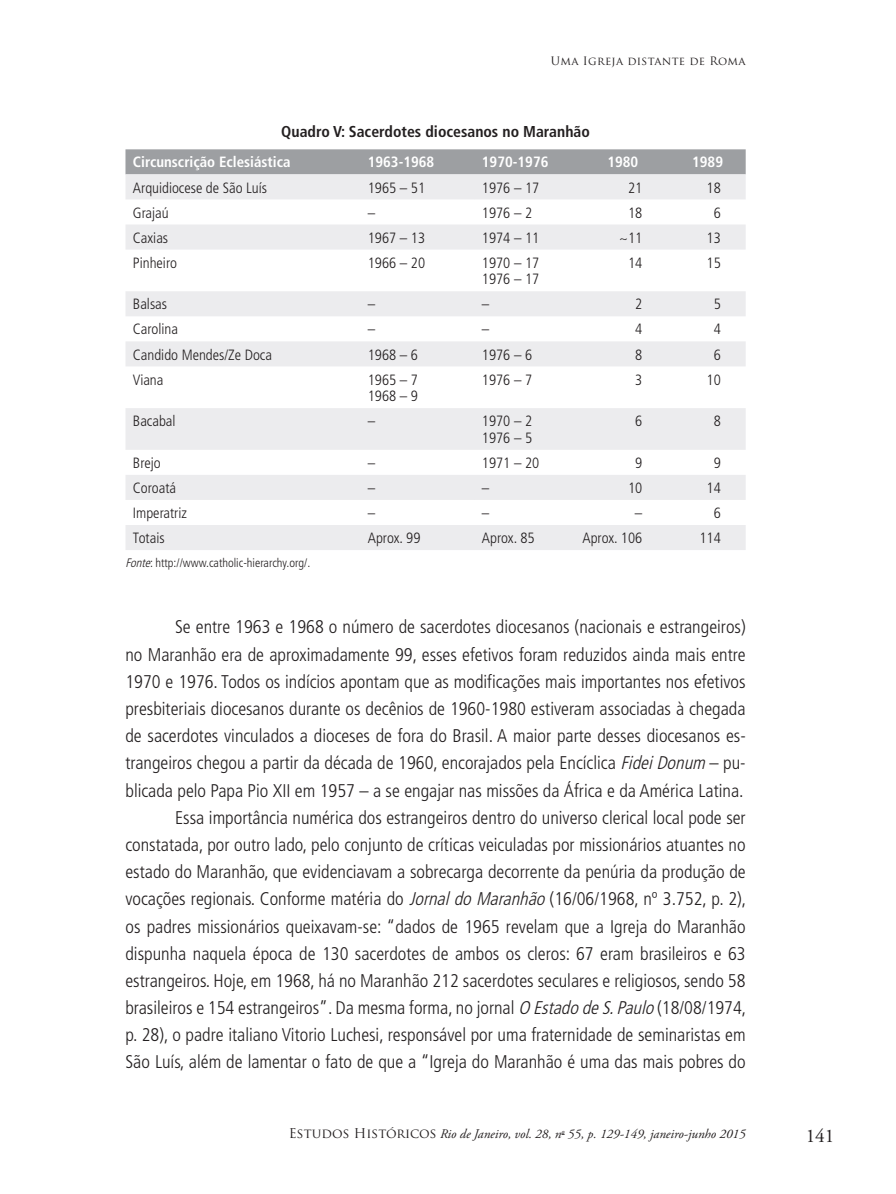
<style>
.page{position:relative;width:896px;height:1194px;background:#fff}
.page>*{position:absolute;margin:0;border:0;box-sizing:border-box;transform-origin:0 0}
.t1{font:19.25px "Adobe Garamond Pro";color:#231f20}
.t2{font:300 condensed 18.38px/27.1px "Frutiger";color:#231f20;text-align:right}
.t3{font:700 condensed 15.75px "Frutiger";color:#231f20}
.t4{font:300 condensed 14.88px/16.6px "Frutiger";color:#231f20}
.t5{font:700 condensed 14.88px "Frutiger";color:#fff}
.t6{font:italic 13.12px "Adobe Garamond Pro";color:#231f20}
.t7{font:300 condensed 12.25px "Frutiger";color:#231f20}
.t8{font:11.38px "Trajan Pro";letter-spacing:.025em;color:#231f20}
.s1{font-style:italic}
.s2{font-family:"Trajan Pro";font-style:normal}
</style>
<div class="page">
<div style="left:125px;top:149px;width:621px;height:25px;background:#9d9fa2"></div>
<svg style="left:125px;top:174px;width:621px;height:376px;fill:#efeff0"></svg>
<p class="t8" style="left:551px;top:53px;width:196px">Uma Igreja distante de Roma</p>
<p class="t3" style="left:281px;top:122px;width:310px">Quadro V: Sacerdotes diocesanos no Maranhão</p>
<p class="t5" style="left:133px;top:153px;width:159px">Circunscrição Eclesiástica</p>
<p class="t5" style="left:368px;top:153px;width:68px">1963-1968</p>
<p class="t5" style="left:482px;top:153px;width:68px">1970-1976</p>
<p class="t5" style="left:607px;top:153px;width:32px">1980</p>
<p class="t5" style="left:692px;top:153px;width:32px">1989</p>
<p class="t4" style="left:133px;top:179px;width:136px">Arquidiocese de São Luís</p>
<p class="t4" style="left:368px;top:179px;width:59px">1965 – 51</p>
<p class="t4" style="left:482px;top:179px;width:59px">1976 – 17</p>
<p class="t4" style="left:628px;top:179px;width:16px">21</p>
<p class="t4" style="left:706px;top:179px;width:16px">18</p>
<p class="t4" style="left:133px;top:204px;width:37px">Grajaú</p>
<p class="t4" style="left:368px;top:204px;width:9px">–</p>
<p class="t4" style="left:482px;top:204px;width:52px">1976 – 2</p>
<p class="t4" style="left:628px;top:204px;width:16px">18</p>
<p class="t4" style="left:714px;top:204px;width:9px">6</p>
<p class="t4" style="left:133px;top:229px;width:37px">Caxias</p>
<p class="t4" style="left:368px;top:229px;width:59px">1967 – 13</p>
<p class="t4" style="left:482px;top:229px;width:59px">1974 – 11</p>
<p class="t4" style="left:619px;top:229px;width:25px">~11</p>
<p class="t4" style="left:706px;top:229px;width:16px">13</p>
<p class="t4" style="left:133px;top:254px;width:46px">Pinheiro</p>
<p class="t4" style="left:368px;top:254px;width:59px">1966 – 20</p>
<p class="t4" style="left:482px;top:254px;width:59px">1970 – 17<br>1976 – 17</p>
<p class="t4" style="left:628px;top:254px;width:16px">14</p>
<p class="t4" style="left:706px;top:254px;width:16px">15</p>
<p class="t4" style="left:133px;top:296px;width:36px">Balsas</p>
<p class="t4" style="left:368px;top:296px;width:9px">–</p>
<p class="t4" style="left:482px;top:296px;width:9px">–</p>
<p class="t4" style="left:635px;top:296px;width:9px">2</p>
<p class="t4" style="left:714px;top:296px;width:9px">5</p>
<p class="t4" style="left:133px;top:321px;width:47px">Carolina</p>
<p class="t4" style="left:368px;top:321px;width:9px">–</p>
<p class="t4" style="left:482px;top:321px;width:9px">–</p>
<p class="t4" style="left:635px;top:321px;width:9px">4</p>
<p class="t4" style="left:714px;top:321px;width:9px">4</p>
<p class="t4" style="left:133px;top:346px;width:141px">Candido Mendes/Ze Doca</p>
<p class="t4" style="left:368px;top:346px;width:52px">1968 – 6</p>
<p class="t4" style="left:482px;top:346px;width:52px">1976 – 6</p>
<p class="t4" style="left:635px;top:346px;width:9px">8</p>
<p class="t4" style="left:714px;top:346px;width:9px">6</p>
<p class="t4" style="left:133px;top:371px;width:32px">Viana</p>
<p class="t4" style="left:368px;top:371px;width:52px">1965 – 7<br>1968 – 9</p>
<p class="t4" style="left:482px;top:371px;width:52px">1976 – 7</p>
<p class="t4" style="left:635px;top:371px;width:9px">3</p>
<p class="t4" style="left:706px;top:371px;width:16px">10</p>
<p class="t4" style="left:133px;top:413px;width:44px">Bacabal</p>
<p class="t4" style="left:368px;top:413px;width:9px">–</p>
<p class="t4" style="left:482px;top:413px;width:52px">1970 – 2<br>1976 – 5</p>
<p class="t4" style="left:635px;top:413px;width:9px">6</p>
<p class="t4" style="left:714px;top:413px;width:9px">8</p>
<p class="t4" style="left:133px;top:454px;width:29px">Brejo</p>
<p class="t4" style="left:368px;top:454px;width:9px">–</p>
<p class="t4" style="left:482px;top:454px;width:59px">1971 – 20</p>
<p class="t4" style="left:635px;top:454px;width:9px">9</p>
<p class="t4" style="left:714px;top:454px;width:9px">9</p>
<p class="t4" style="left:133px;top:480px;width:45px">Coroatá</p>
<p class="t4" style="left:368px;top:480px;width:9px">–</p>
<p class="t4" style="left:482px;top:480px;width:9px">–</p>
<p class="t4" style="left:628px;top:480px;width:16px">10</p>
<p class="t4" style="left:706px;top:480px;width:16px">14</p>
<p class="t4" style="left:133px;top:505px;width:56px">Imperatriz</p>
<p class="t4" style="left:368px;top:505px;width:9px">–</p>
<p class="t4" style="left:482px;top:505px;width:9px">–</p>
<p class="t4" style="left:635px;top:505px;width:9px">–</p>
<p class="t4" style="left:714px;top:505px;width:9px">6</p>
<p class="t4" style="left:133px;top:530px;width:33px">Totais</p>
<p class="t4" style="left:368px;top:530px;width:54px">Aprox. 99</p>
<p class="t4" style="left:482px;top:530px;width:54px">Aprox. 85</p>
<p class="t4" style="left:582px;top:530px;width:61px">Aprox. 106</p>
<p class="t4" style="left:699px;top:530px;width:23px">114</p>
<p class="t7" style="left:125px;top:555px;width:186px"><span class="s1">Fonte</span>: http://www.catholic-hierarchy.org/.</p>
<p class="t2" style="left:125px;top:614px;width:622px">Se entre 1963 e 1968 o número de sacerdotes diocesanos (nacionais e estrangeiros)<br>no Maranhão era de aproximadamente 99, esses efetivos foram reduzidos ainda mais entre 1970 e 1976. Todos os indícios apontam que as modificações mais importantes nos efetivos presbiteriais diocesanos durante os decênios de 1960-1980 estiveram associadas à chegada de sacerdotes vinculados a dioceses de fora do Brasil. A maior parte desses diocesanos es&shy;trangeiros chegou a partir da década de 1960, encorajados pela Encíclica <span class="s1">FideiDonum</span> – pu&shy;blicada pelo Papa Pio XII em 1957 – a se engajar nas missões da África e da América Latina.<br>Essa importância numérica dos estrangeiros dentro do universo clerical local pode ser constatada, por outro lado, pelo conjunto de críticas veiculadas por missionários atuantes no estado do Maranhão, que evidenciavam a sobrecarga decorrente da penúria da produção de vocações regionais. Conforme matéria do <span class="s1">JornaldoMaranhão</span>(16/06/1968, nº 3.752, p. 2), os padres missionários queixavam-se: “dados de 1965 revelam que a Igreja do Maranhão dispunha naquela época de 130 sacerdotes de ambos os cleros: 67 eram brasileiros e 63 estrangeiros. Hoje, em 1968, há no Maranhão 212 sacerdotes seculares e religiosos, sendo 58 brasileiros e 154 estrangeiros”. Da mesma forma, no jornal <span class="s1">O EstadodeS.Paulo</span>(18/08/1974, p. 28), o padre italiano Vitorio Luchesi, responsável por uma fraternidade de seminaristas em São Luís, além de lamentar o fato de que a “Igreja do Maranhão é uma das mais pobres do</p>
<p class="t6" style="left:289px;top:1125px;width:458px"><span class="s2">Estudos Históricos</span> Rio de Janeiro, vol. 28, n<sup>o</sup> 55, p. 129-149, janeiro-junho 2015</p>
<p class="t1" style="left:806px;top:1124px;width:30px">141</p>
</div>
